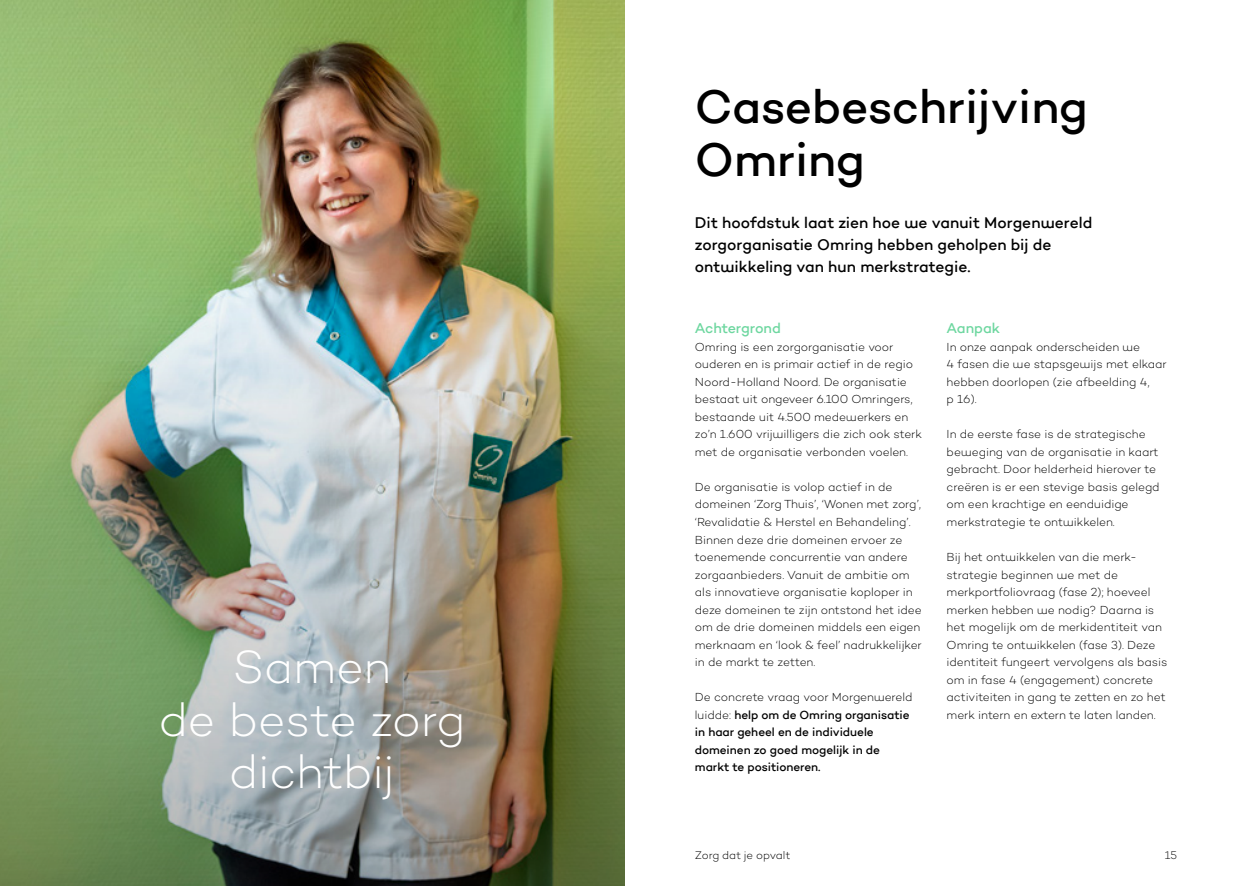
<style>
.page{position:relative;width:1248px;height:886px;background:#fff}
.page>*{position:absolute;margin:0;border:0;box-sizing:border-box;transform-origin:0 0}
.t1{font:300 47.5px/52.5px "Campton Morgenwereld";letter-spacing:-.01em;color:#fff;text-align:center}
.t2{font:500 47.5px/52.5px "Campton Morgenwereld";color:#000}
.t3{font:500 15.62px/21.9px "Campton Morgenwereld";color:#000}
.t4{font:500 14.38px "Campton Morgenwereld";letter-spacing:-.005em;color:#6ed7a0}
.t5{font:300 11.88px/17.5px "Campton Morgenwereld";letter-spacing:-.005em;color:#000}
.t6{font:500 11.88px/17.5px "Campton Morgenwereld";letter-spacing:-.005em;color:#000}
.t7{font:300 11.25px "Campton Morgenwereld";letter-spacing:-.005em;color:#000}
.s1{font-weight:300}
</style>
<div class="page">
<img style="left:0;top:0;width:624px;height:220px">
<img style="left:0;top:220px;width:624px;height:666px">
<h1 class="t1" style="left:158px;top:640px;width:309px">Samen<br>de beste zorg dichtbij</h1>
<h1 class="t2" style="left:694px;top:80px;width:394px">Casebeschrijving<br>Omring</h1>
<h2 class="t3" style="left:694px;top:212px;width:399px">Dit hoofdstuk laat zien hoe we vanuit Morgenwereld zorgorganisatie Omring hebben geholpen bij de ontwikkeling van hun merkstrategie.</h2>
<p class="t4" style="left:694px;top:319px;width:87px">Achtergrond</p>
<p class="t5" style="left:694px;top:338px;width:228px">Omring is een zorgorganisatie voor ouderen en is primair actief in de regio Noord-Holland Noord. De organisatie bestaat uit ongeveer 6.100 Omringers, bestaande uit 4.500 medewerkers en zo’n 1.600 vrijwilligers die zich ook sterk met de organisatie verbonden voelen.</p>
<p class="t5" style="left:694px;top:478px;width:228px">De organisatie is volop actief in de domeinen ‘Zorg Thuis’, ‘Wonen met zorg’, ‘Revalidatie &amp; Herstel en Behandeling’.<br>Binnen deze drie domeinen ervoer ze toenemende concurrentie van andere zorgaanbieders. Vanuit de ambitie om als innovatieve organisatie koploper in deze domeinen te zijn ontstond het idee om de drie domeinen middels een eigen merknaam en ‘look &amp; feel’ nadrukkelijker in de markt te zetten.</p>
<p class="t6" style="left:694px;top:688px;width:219px"><span class="s1">De concrete vraag voor Morgenwereld luidde:</span> help om de Omring organisatie in haar geheel en de individuele domeinen zo goed mogelijk in de markt te positioneren.</p>
<p class="t4" style="left:946px;top:319px;width:55px">Aanpak</p>
<p class="t5" style="left:946px;top:338px;width:222px">In onze aanpak onderscheiden we<br>4 fasen die we stapsgewijs met elkaar hebben doorlopen (zie afbeelding 4,<br>p 16).</p>
<p class="t5" style="left:946px;top:425px;width:214px">In de eerste fase is de strategische beweging van de organisatie in kaart gebracht. Door helderheid hierover te creëren is er een stevige basis gelegd om een krachtige en eenduidige merkstrategie te ontwikkelen.</p>
<p class="t5" style="left:946px;top:548px;width:222px">Bij het ontwikkelen van die merk&shy;strategie beginnen we met de merkportfoliovraag (fase 2); hoeveel merken hebben we nodig? Daarna is het mogelijk om de merkidentiteit van Omring te ontwikkelen (fase 3). Deze identiteit fungeert vervolgens als basis om in fase 4 (engagement) concrete activiteiten in gang te zetten en zo het merk intern en extern te laten landen.</p>
<p class="t7" style="left:694px;top:848px;width:97px">Zorg dat je opvalt</p>
<p class="t7" style="left:1164px;top:848px;width:14px">15</p>
</div>
